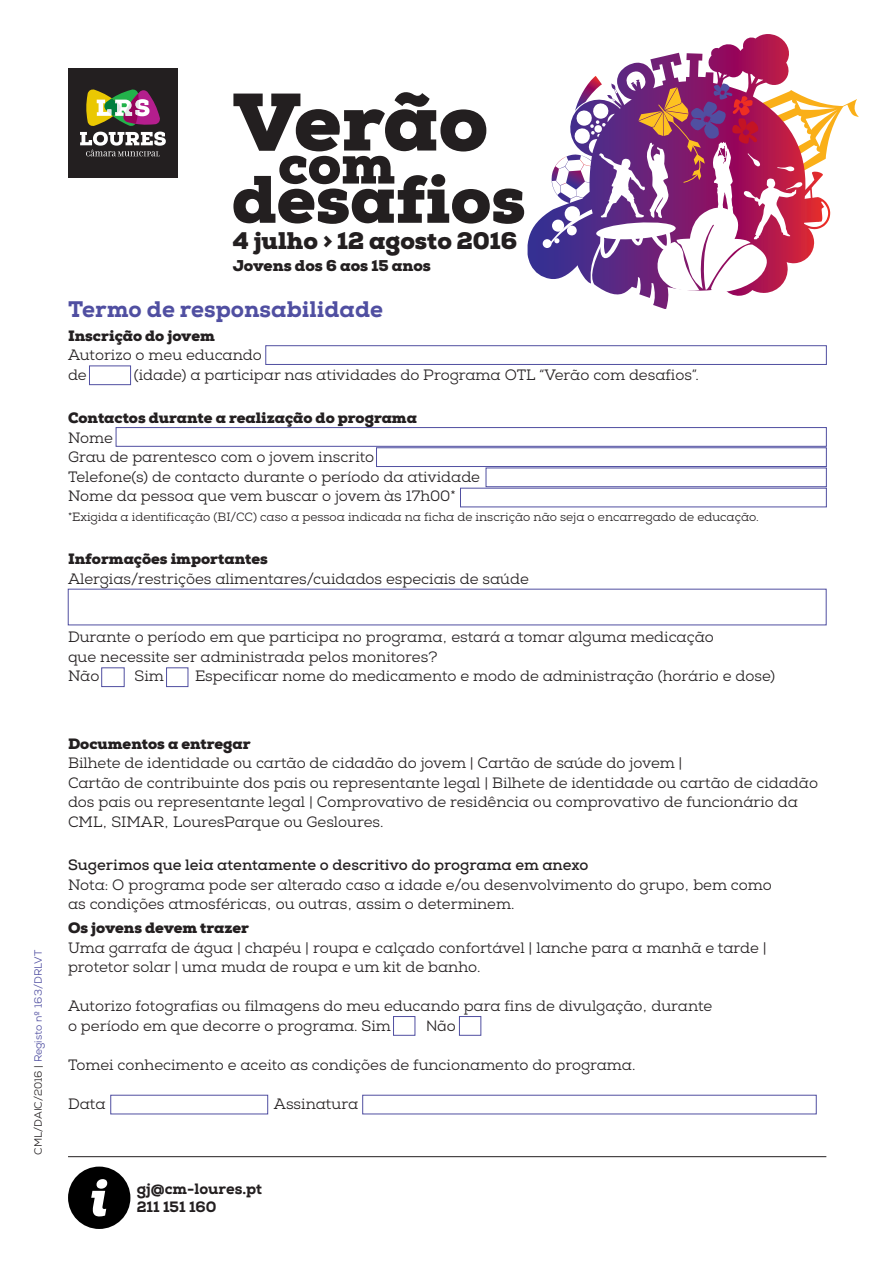
<style>
.page{position:relative;width:893px;height:1263px;background:#fff}
.page>*{position:absolute;margin:0;border:0;box-sizing:border-box;transform-origin:0 0}
.t1{font:900 81.45px "Nexa Slab";letter-spacing:-.01em;color:#231f20}
.t2{font:900 66.9px "Nexa Slab";color:#231f20}
.t3{font:900 54.9px "Nexa Slab";color:#231f20}
.t4{font:900 24px "Nexa Slab";color:#231f20}
.t5{font:800 22.5px "Nexa Slab";color:#504fa1}
.t6{font:900 15.6px "Nexa Slab";color:#231f20}
.t7{font:15px/19.5px "Nexa Slab";color:#231f20}
.t8{font:900 15px "Nexa Slab";color:#231f20}
.t9{font:700 15px "Nexa Slab";color:#231f20}
.t10{font:800 15px "Nexa Slab";color:#231f20}
.t11{font:15px "Nexa";color:#231f20}
.t12{font:12px "Nexa Slab";color:#231f20}
.t13{font:10.5px "Nexa";color:#504fa1}
.s1{color:#231f20}
</style>
<div class="page">
<div style="left:68px;top:68px;width:110px;height:110px;background:#231f20"></div>
<svg style="left:80px;top:132px;width:86px;height:24px"></svg>
<svg style="left:86px;top:89px;width:74px;height:37px"></svg>
<div style="left:68px;top:1166px;width:62px;height:63px;background:#000;border-radius:50%"></div>
<svg style="left:91px;top:1179px;width:16px;height:37px"></svg>
<hr style="left:68px;top:1156px;width:758px;height:1px;background:#231f20">
<svg style="left:551px;top:36px;width:308px;height:257px"></svg>
<div style="left:266px;top:345px;width:560px;height:20px;border:1px solid #504fa1"></div>
<div style="left:116px;top:427px;width:710px;height:19px;border:1px solid #504fa1"></div>
<div style="left:68px;top:589px;width:758px;height:36px;border:1px solid #504fa1"></div>
<div style="left:376px;top:448px;width:450px;height:19px;border:1px solid #504fa1"></div>
<div style="left:486px;top:468px;width:340px;height:19px;border:1px solid #504fa1"></div>
<div style="left:460px;top:488px;width:366px;height:19px;border:1px solid #504fa1"></div>
<div style="left:166px;top:668px;width:22px;height:19px;border:1px solid #504fa1"></div>
<div style="left:393px;top:1016px;width:22px;height:19px;border:1px solid #504fa1"></div>
<div style="left:111px;top:1095px;width:157px;height:19px;border:1px solid #504fa1"></div>
<div style="left:362px;top:1095px;width:454px;height:19px;border:1px solid #504fa1"></div>
<div style="left:459px;top:1016px;width:22px;height:19px;border:1px solid #504fa1"></div>
<div style="left:89px;top:366px;width:42px;height:19px;border:1px solid #504fa1"></div>
<p class="t13" style="left:32px;top:1154px;width:206px;rotate:-90deg"><span class="s1">CML/DAIC/2016 |</span> Registo nº 163/DRLVT</p>
<p class="t1" style="left:233px;top:70px;width:257px">Verão</p>
<p class="t3" style="left:278px;top:130px;width:118px">com</p>
<p class="t2" style="left:232px;top:157px;width:295px">desafios</p>
<p class="t6" style="left:233px;top:256px;width:200px">Jovens dos 6 aos 15 anos</p>
<p class="t4" style="left:233px;top:225px;width:286px">4 julho &gt; 12 agosto 2016</p>
<p class="t5" style="left:68px;top:295px;width:316px">Termo de responsabilidade</p>
<p class="t8" style="left:68px;top:326px;width:148px">Inscrição do jovem</p>
<p class="t7" style="left:68px;top:345px;width:195px">Autorizo o meu educando</p>
<p class="t7" style="left:68px;top:365px;width:20px">de</p>
<p class="t7" style="left:134px;top:365px;width:567px">(idade) a participar nas atividades do Programa OTL “Verão com desafios”.</p>
<p class="t8" style="left:68px;top:408px;width:350px">Contactos durante a realização do programa</p>
<p class="t7" style="left:68px;top:428px;width:46px">Nome</p>
<p class="t7" style="left:68px;top:447px;width:308px">Grau de parentesco com o jovem inscrito</p>
<p class="t7" style="left:68px;top:467px;width:414px">Telefone(s) de contacto durante o período da atividade</p>
<p class="t7" style="left:68px;top:486px;width:389px">Nome da pessoa que vem buscar o jovem às 17h00*</p>
<p class="t12" style="left:68px;top:509px;width:692px">*Exigida a identificação (BI/CC) caso a pessoa indicada na ficha de inscrição não seja o encarregado de educação.</p>
<p class="t8" style="left:68px;top:549px;width:201px">Informações importantes</p>
<p class="t7" style="left:68px;top:569px;width:462px">Alergias/restrições alimentares/cuidados especiais de saúde</p>
<p class="t7" style="left:68px;top:627px;width:647px">Durante o período em que participa no programa, estará a tomar alguma medicação</p>
<p class="t7" style="left:68px;top:647px;width:371px">que necessite ser administrada pelos monitores?</p>
<p class="t7" style="left:68px;top:666px;width:33px">Não</p>
<p class="t7" style="left:135px;top:666px;width:31px">Sim</p>
<p class="t7" style="left:195px;top:666px;width:582px">Especificar nome do medicamento e modo de administração (horário e dose)</p>
<p class="t8" style="left:68px;top:734px;width:184px">Documentos a entregar</p>
<p class="t7" style="left:68px;top:753px;width:616px">Bilhete de identidade ou cartão de cidadão do jovem | Cartão de saúde do jovem |</p>
<p class="t7" style="left:68px;top:773px;width:752px">Cartão de contribuinte dos pais ou representante legal | Bilhete de identidade ou cartão de cidadão</p>
<p class="t7" style="left:68px;top:792px;width:731px">dos pais ou representante legal | Comprovativo de residência ou comprovativo de funcionário da<br>CML, SIMAR, LouresParque ou Gesloures.</p>
<p class="t9" style="left:68px;top:856px;width:522px">Sugerimos que leia atentamente o descritivo do programa em anexo</p>
<p class="t7" style="left:68px;top:875px;width:705px">Nota: O programa pode ser alterado caso a idade e/ou desenvolvimento do grupo, bem como</p>
<p class="t7" style="left:68px;top:894px;width:448px">as condições atmosféricas, ou outras, assim o determinem.</p>
<p class="t8" style="left:68px;top:918px;width:183px">Os jovens devem trazer</p>
<p class="t7" style="left:68px;top:938px;width:700px">Uma garrafa de água | chapéu | roupa e calçado confortável | lanche para a manhã e tarde |</p>
<p class="t7" style="left:68px;top:957px;width:414px">protetor solar | uma muda de roupa e um kit de banho.</p>
<p class="t7" style="left:68px;top:996px;width:646px">Autorizo fotografias ou filmagens do meu educando para fins de divulgação, durante</p>
<p class="t7" style="left:68px;top:1016px;width:324px">o período em que decorre o programa. Sim</p>
<p class="t11" style="left:426px;top:1016px;width:31px">Não</p>
<p class="t7" style="left:68px;top:1055px;width:569px">Tomei conhecimento e aceito as condições de funcionamento do programa.</p>
<p class="t7" style="left:68px;top:1094px;width:39px">Data</p>
<p class="t7" style="left:274px;top:1094px;width:86px">Assinatura</p>
<p class="t10" style="left:137px;top:1179px;width:127px">gj@cm-loures.pt</p>
<p class="t10" style="left:137px;top:1197px;width:81px">211 151 160</p>
</div>
